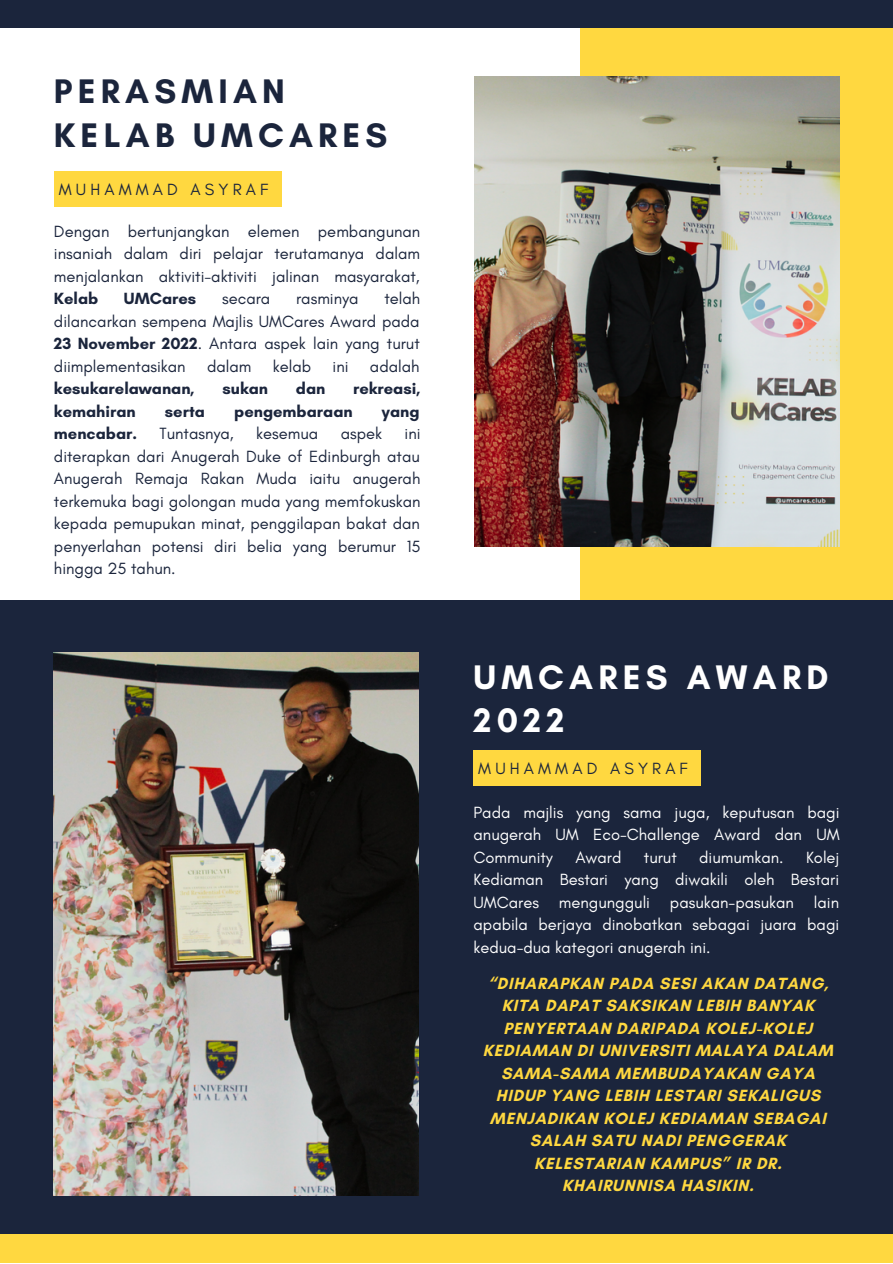
<style>
.page{position:relative;width:893px;height:1264px;background:#fff}
.page>*{position:absolute;margin:0;border:0;box-sizing:border-box;transform-origin:0 0}
.t1{font:700 34.65px/43.8px "Glacial Indifference";letter-spacing:.15em;color:#1b253c}
.t2{font:700 34.65px/43.8px "Glacial Indifference";letter-spacing:.15em;color:#fff}
.t3{font:16.5px/22.5px "Glacial Indifference";color:#1b253c;text-align:justify}
.t4{font:700 16.5px/22.5px "Glacial Indifference";letter-spacing:.05em;color:#ffd840;text-align:center}
.t5{font:16.5px/22.5px "Glacial Indifference";color:#fff;text-align:justify}
.t6{font:700 16.5px "Glacial Indifference";color:#1b253c}
.t7{font:16.5px "Glacial Indifference";letter-spacing:.25em;color:#1b253c}
.s1{font-weight:700}
</style>
<div class="page">
<div style="left:580px;top:13px;width:312px;height:607px;background:#ffd840"></div>
<div style="left:0;top:600px;width:892px;height:634px;background:#1b253c"></div>
<div style="left:0;top:0;width:892px;height:27px;background:#1b253c"></div>
<div style="left:0;top:1234px;width:892px;height:28px;background:#ffd840"></div>
<img style="left:474px;top:76px;width:365px;height:470px">
<img style="left:54px;top:652px;width:364px;height:543px">
<div style="left:54px;top:172px;width:227px;height:35px;background:#ffd840"></div>
<div style="left:473px;top:750px;width:227px;height:35px;background:#ffd840"></div>
<h1 class="t1" style="left:54px;top:69px;width:335px">PERASMIAN<br>KELAB UMCARES</h1>
<p class="t7" style="left:59px;top:179px;width:211px">MUHAMMAD ASYRAF</p>
<p class="t3" style="left:54px;top:220px;width:368px">Dengan bertunjangkan elemen pembangunan insaniah dalam diri pelajar terutamanya dalam menjalankan aktiviti-aktiviti jalinan masyarakat,</p>
<p class="t6" style="left:54px;top:288px;width:46px">Kelab</p>
<p class="t6" style="left:124px;top:288px;width:74px">UMCares</p>
<p class="t3" style="left:222px;top:287px;width:50px">secara</p>
<p class="t3" style="left:296px;top:287px;width:64px">rasminya</p>
<p class="t3" style="left:54px;top:287px;width:368px;text-indent:330px">telah dilancarkan sempena Majlis UMCares Award pada <span class="s1">23 November 2022</span>. Antara aspek lain yang turut diimplementasikan</p>
<p class="t3" style="left:207px;top:354px;width:46px">dalam</p>
<p class="t3" style="left:273px;top:354px;width:40px">kelab</p>
<p class="t3" style="left:332px;top:354px;width:17px">ini</p>
<p class="t3" style="left:370px;top:354px;width:51px">adalah</p>
<p class="t6" style="left:54px;top:378px;width:142px">kesukarelawanan,</p>
<p class="t6" style="left:222px;top:378px;width:47px">sukan</p>
<p class="t6" style="left:296px;top:378px;width:31px">dan</p>
<p class="t6" style="left:353px;top:378px;width:69px">rekreasi,</p>
<p class="t6" style="left:54px;top:401px;width:83px">kemahiran</p>
<p class="t6" style="left:165px;top:401px;width:41px">serta</p>
<p class="t6" style="left:234px;top:401px;width:120px">pengembaraan</p>
<p class="t6" style="left:382px;top:401px;width:39px">yang</p>
<p class="t6" style="left:54px;top:423px;width:85px">mencabar.</p>
<p class="t3" style="left:159px;top:422px;width:76px">Tuntasnya,</p>
<p class="t3" style="left:256px;top:422px;width:64px">kesemua</p>
<p class="t3" style="left:341px;top:422px;width:43px">aspek</p>
<p class="t3" style="left:54px;top:422px;width:368px;text-indent:350px">ini diterapkan dari Anugerah Duke of Edinburgh atau Anugerah Remaja Rakan Muda iaitu anugerah terkemuka bagi golongan muda yang memfokuskan kepada pemupukan minat, penggilapan bakat dan penyerlahan potensi diri belia yang berumur 15 hingga 25 tahun.</p>
<h1 class="t2" style="left:473px;top:654px;width:356px">UMCARES AWARD<br>2022</h1>
<p class="t7" style="left:478px;top:758px;width:211px">MUHAMMAD ASYRAF</p>
<p class="t5" style="left:473px;top:800px;width:367px">Pada majlis yang sama juga, keputusan bagi anugerah UM Eco-Challenge Award dan UM Community</p>
<p class="t5" style="left:473px;top:845px;width:367px;text-indent:332px">Kolej Kediaman Bestari yang diwakili oleh Bestari UMCares mengungguli pasukan-pasukan lain apabila berjaya dinobatkan sebagai juara bagi kedua-dua kategori anugerah ini.</p>
<p class="t4" style="left:483px;top:971px;width:351px">“DIHARAPKAN PADA SESI AKAN DATANG,<br>KITA DAPAT SAKSIKAN LEBIH BANYAK<br>PENYERTAAN DARIPADA KOLEJ-KOLEJ<br>KEDIAMAN DI UNIVERSITI MALAYA DALAM<br>SAMA-SAMA MEMBUDAYAKAN GAYA<br>HIDUP YANG LEBIH LESTARI SEKALIGUS<br>MENJADIKAN KOLEJ KEDIAMAN SEBAGAI<br>SALAH SATU NADI PENGGERAK<br>KELESTARIAN KAMPUS” IR DR.<br>KHAIRUNNISA HASIKIN.</p>
<p class="t5" style="left:575px;top:845px;width:48px">Award</p>
<p class="t5" style="left:644px;top:845px;width:34px">turut</p>
<p class="t5" style="left:699px;top:845px;width:86px">diumumkan.</p>
</div>
